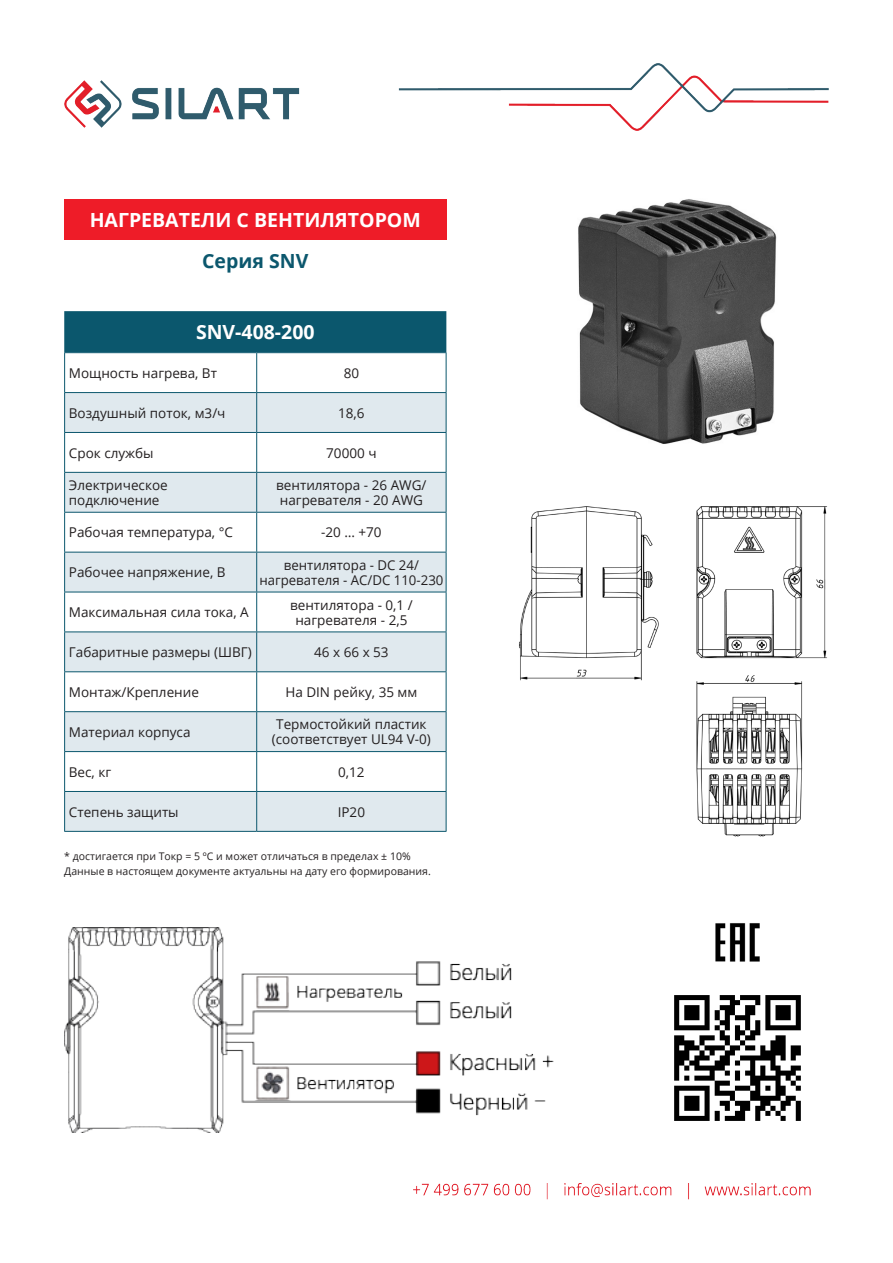
<style>
.page{position:relative;width:893px;height:1263px;background:#fff}
.page>*{position:absolute;margin:0;border:0;box-sizing:border-box;transform-origin:0 0}
.t1{font:700 19.5px "Open Sans";color:#fff}
.t2{font:700 19.5px "Open Sans";color:#0b576d}
.t3{font:13.5px/15px "Open Sans";color:#231f20;text-align:center}
.t4{font:10.5px "Open Sans";color:#231f20}
</style>
<div class="page">
<img style="left:64px;top:80px;width:236px;height:48px">
<img style="left:398px;top:64px;width:431px;height:66px">
<img style="left:413px;top:1184px;width:397px;height:15px">
<div style="left:64px;top:199px;width:382px;height:41px;background:#ee1c28"></div>
<div style="left:65px;top:312px;width:381px;height:40px;background:#0b576d"></div>
<div style="left:64px;top:311px;width:382px;height:41px;border:2px solid #0b576d"></div>
<div style="left:65px;top:393px;width:381px;height:39px;background:#e0e9ee"></div>
<svg style="left:65px;top:473px;width:381px;height:358px;fill:#e0e9ee"></svg>
<hr style="left:64px;top:352px;width:193px;height:1px;background:#0b576d">
<hr style="left:64px;top:353px;width:1px;height:39px;background:#0b576d">
<hr style="left:257px;top:352px;width:189px;height:1px;background:#0b576d">
<hr style="left:256px;top:353px;width:1px;height:39px;background:#0b576d">
<hr style="left:446px;top:353px;width:1px;height:39px;background:#0b576d">
<hr style="left:64px;top:392px;width:193px;height:1px;background:#0b576d">
<hr style="left:64px;top:393px;width:1px;height:39px;background:#0b576d">
<hr style="left:257px;top:392px;width:189px;height:1px;background:#0b576d">
<hr style="left:256px;top:393px;width:1px;height:39px;background:#0b576d">
<hr style="left:446px;top:393px;width:1px;height:39px;background:#0b576d">
<hr style="left:64px;top:432px;width:193px;height:1px;background:#0b576d">
<hr style="left:64px;top:433px;width:1px;height:39px;background:#0b576d">
<hr style="left:257px;top:432px;width:189px;height:1px;background:#0b576d">
<hr style="left:256px;top:433px;width:1px;height:39px;background:#0b576d">
<hr style="left:446px;top:433px;width:1px;height:39px;background:#0b576d">
<hr style="left:64px;top:472px;width:193px;height:1px;background:#0b576d">
<hr style="left:64px;top:473px;width:1px;height:39px;background:#0b576d">
<hr style="left:257px;top:472px;width:189px;height:1px;background:#0b576d">
<hr style="left:256px;top:473px;width:1px;height:39px;background:#0b576d">
<hr style="left:446px;top:473px;width:1px;height:39px;background:#0b576d">
<hr style="left:64px;top:512px;width:193px;height:1px;background:#0b576d">
<hr style="left:64px;top:513px;width:1px;height:39px;background:#0b576d">
<hr style="left:257px;top:512px;width:189px;height:1px;background:#0b576d">
<hr style="left:256px;top:513px;width:1px;height:39px;background:#0b576d">
<hr style="left:446px;top:513px;width:1px;height:39px;background:#0b576d">
<hr style="left:64px;top:552px;width:193px;height:1px;background:#0b576d">
<hr style="left:64px;top:552px;width:1px;height:40px;background:#0b576d">
<hr style="left:257px;top:552px;width:189px;height:1px;background:#0b576d">
<hr style="left:256px;top:552px;width:1px;height:40px;background:#0b576d">
<hr style="left:446px;top:552px;width:1px;height:40px;background:#0b576d">
<hr style="left:64px;top:592px;width:193px;height:1px;background:#0b576d">
<hr style="left:64px;top:592px;width:1px;height:39px;background:#0b576d">
<hr style="left:257px;top:592px;width:189px;height:1px;background:#0b576d">
<hr style="left:256px;top:592px;width:1px;height:39px;background:#0b576d">
<hr style="left:446px;top:592px;width:1px;height:39px;background:#0b576d">
<hr style="left:64px;top:631px;width:193px;height:1px;background:#0b576d">
<hr style="left:64px;top:632px;width:1px;height:39px;background:#0b576d">
<hr style="left:257px;top:631px;width:189px;height:1px;background:#0b576d">
<hr style="left:256px;top:632px;width:1px;height:39px;background:#0b576d">
<hr style="left:446px;top:632px;width:1px;height:39px;background:#0b576d">
<hr style="left:64px;top:671px;width:193px;height:1px;background:#0b576d">
<hr style="left:64px;top:672px;width:1px;height:39px;background:#0b576d">
<hr style="left:257px;top:671px;width:189px;height:1px;background:#0b576d">
<hr style="left:256px;top:672px;width:1px;height:39px;background:#0b576d">
<hr style="left:446px;top:672px;width:1px;height:39px;background:#0b576d">
<hr style="left:64px;top:711px;width:193px;height:1px;background:#0b576d">
<hr style="left:64px;top:712px;width:1px;height:39px;background:#0b576d">
<hr style="left:257px;top:711px;width:189px;height:1px;background:#0b576d">
<hr style="left:256px;top:712px;width:1px;height:39px;background:#0b576d">
<hr style="left:446px;top:712px;width:1px;height:39px;background:#0b576d">
<hr style="left:64px;top:751px;width:193px;height:1px;background:#0b576d">
<hr style="left:64px;top:752px;width:1px;height:39px;background:#0b576d">
<hr style="left:257px;top:751px;width:189px;height:1px;background:#0b576d">
<hr style="left:256px;top:752px;width:1px;height:39px;background:#0b576d">
<hr style="left:446px;top:752px;width:1px;height:39px;background:#0b576d">
<hr style="left:64px;top:791px;width:193px;height:1px;background:#0b576d">
<hr style="left:64px;top:792px;width:1px;height:39px;background:#0b576d">
<hr style="left:257px;top:791px;width:189px;height:1px;background:#0b576d">
<hr style="left:256px;top:792px;width:1px;height:39px;background:#0b576d">
<hr style="left:446px;top:792px;width:1px;height:39px;background:#0b576d">
<hr style="left:64px;top:831px;width:193px;height:1px;background:#0b576d">
<hr style="left:257px;top:831px;width:189px;height:1px;background:#0b576d">
<img style="left:519px;top:506px;width:308px;height:331px">
<img style="left:578px;top:199px;width:199px;height:245px">
<img style="left:674px;top:995px;width:127px;height:126px">
<img style="left:64px;top:927px;width:490px;height:206px">
<img style="left:715px;top:923px;width:45px;height:39px">
<p class="t1" style="left:90px;top:206px;width:333px">НАГРЕВАТЕЛИ С ВЕНТИЛЯТОРОМ</p>
<p class="t2" style="left:202px;top:247px;width:108px">Серия SNV</p>
<p class="t1" style="left:196px;top:318px;width:120px">SNV-408-200</p>
<p class="t3" style="left:69px;top:365px;width:150px">Мощность нагрева, Вт</p>
<p class="t3" style="left:344px;top:365px;width:17px">80</p>
<p class="t3" style="left:69px;top:405px;width:158px">Воздушный поток, м3/ч</p>
<p class="t3" style="left:338px;top:405px;width:28px">18,6</p>
<p class="t3" style="left:69px;top:445px;width:86px">Срок службы</p>
<p class="t3" style="left:326px;top:445px;width:52px">70000 ч</p>
<p class="t3" style="left:69px;top:477px;width:100px;text-align:left">Электрическое подключение</p>
<p class="t3" style="left:276px;top:477px;width:152px;text-align:left">вентилятора - 26 AWG/ нагревателя - 20 AWG</p>
<p class="t3" style="left:69px;top:525px;width:166px">Рабочая температура, °С</p>
<p class="t3" style="left:321px;top:525px;width:62px">-20 … +70</p>
<p class="t3" style="left:69px;top:564px;width:158px">Рабочее напряжение, В</p>
<p class="t3" style="left:259px;top:557px;width:186px">вентилятора - DC 24/ нагревателя - AC/DC 110-230</p>
<p class="t3" style="left:69px;top:604px;width:181px">Максимальная сила тока, А</p>
<p class="t3" style="left:290px;top:597px;width:124px">вентилятора - 0,1 / нагревателя - 2,5</p>
<p class="t3" style="left:69px;top:644px;width:184px">Габаритные размеры (ШВГ)</p>
<p class="t3" style="left:314px;top:644px;width:76px">46 х 66 х 53</p>
<p class="t3" style="left:69px;top:684px;width:132px">Монтаж/Крепление</p>
<p class="t3" style="left:285px;top:684px;width:134px">На DIN рейку, 35 мм</p>
<p class="t3" style="left:69px;top:724px;width:123px">Материал корпуса</p>
<p class="t3" style="left:272px;top:716px;width:161px">Термостойкий пластик (соответствует UL94 V-0)</p>
<p class="t3" style="left:69px;top:764px;width:44px">Вес, кг</p>
<p class="t3" style="left:338px;top:764px;width:28px">0,12</p>
<p class="t3" style="left:69px;top:804px;width:111px">Степень защиты</p>
<p class="t3" style="left:338px;top:804px;width:29px">IP20</p>
<p class="t4" style="left:64px;top:849px;width:348px">* достигается при Токр = 5 ºС и может отличаться в пределах ± 10%</p>
<p class="t4" style="left:64px;top:864px;width:368px">Данные в настоящем документе актуальны на дату его формирования.</p>
</div>
